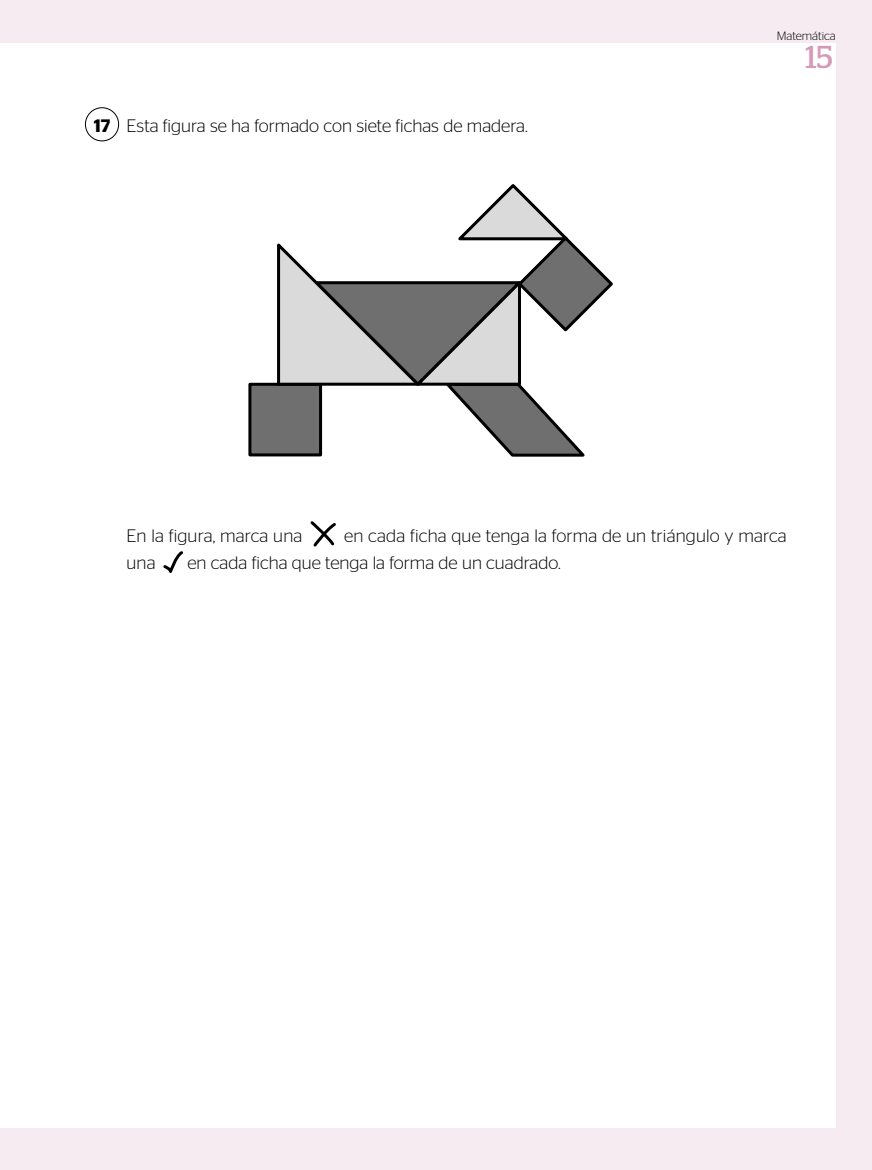
<style>
.page{position:relative;width:872px;height:1170px;background:#fff}
.page>*{position:absolute;margin:0;border:0;box-sizing:border-box;transform-origin:0 0}
.t1{font:31.65px "Stag";color:#d69ab8}
.t2{font:300 18px "Stag Sans";color:#000}
.t3{font:300 12px "Stag Sans";color:#000}
.s1{font-weight:600}
</style>
<div class="page">
<div style="left:0;top:0;width:872px;height:1169px;background:#f7ebf2"></div>
<div style="left:0;top:43px;width:836px;height:1084px;background:#fff"></div>
<div style="left:85px;top:107px;width:34px;height:34px;border:1px solid #000;border-radius:50%"></div>
<svg style="left:310px;top:521px;width:26px;height:26px"></svg>
<svg style="left:163px;top:551px;width:20px;height:22px"></svg>
<div style="left:250px;top:384px;width:70px;height:71px;background:#706f6f"></div>
<div style="left:248px;top:383px;width:74px;height:73px;border:3px solid #000"></div>
<svg style="left:274px;top:184px;width:339px;height:273px"></svg>
<p class="t3" style="left:776px;top:29px;width:61px">Matemática</p>
<p class="t2" style="left:94px;top:115px;width:435px"><span class="s1">17</span> Esta figura se ha formado con siete fichas de madera.</p>
<h1 class="t1" style="left:805px;top:38px;width:29px">15</h1>
<p class="t2" style="left:126px;top:525px;width:177px">En la figura, marca una</p>
<p class="t2" style="left:344px;top:525px;width:444px">en cada ficha que tenga la forma de un triángulo y marca</p>
<p class="t2" style="left:126px;top:552px;width:31px">una</p>
<p class="t2" style="left:187px;top:552px;width:375px">en cada ficha que tenga la forma de un cuadrado.</p>
</div>
